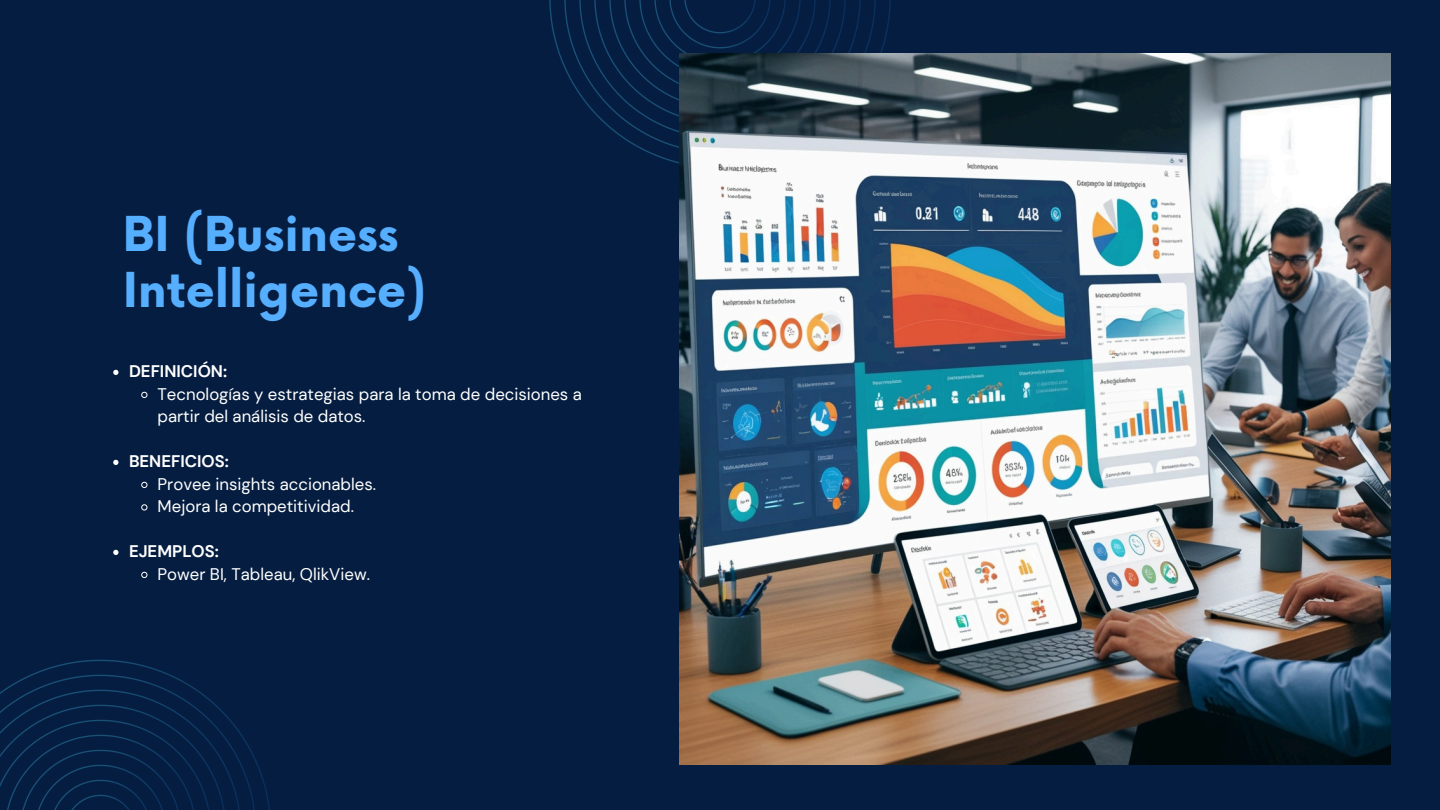
<style>
.page{position:relative;width:1440px;height:810px;background:#051d40}
.page>*{position:absolute;margin:0;border:0;box-sizing:border-box;transform-origin:0 0}
.t1{font:700 46.9px/55.6px "Now";color:#56aeff}
.t2{font:16.8px/22.5px "DM Sans";color:#fff}
.t3{font:700 16.8px "DM Sans";color:#fff}
</style>
<div class="page">
<svg style="left:549px;top:0;width:341px;height:168px"></svg>
<svg style="left:0;top:660px;width:270px;height:150px"></svg>
<img style="left:680px;top:53px;width:711px;height:711px">
<svg style="left:113px;top:370px;width:5px;height:5px"></svg>
<svg style="left:141px;top:391px;width:7px;height:7px"></svg>
<svg style="left:113px;top:460px;width:5px;height:5px"></svg>
<svg style="left:141px;top:481px;width:7px;height:7px"></svg>
<svg style="left:141px;top:504px;width:7px;height:7px"></svg>
<svg style="left:113px;top:550px;width:5px;height:5px"></svg>
<svg style="left:141px;top:571px;width:7px;height:7px"></svg>
<p class="t1" style="left:123px;top:209px;width:305px">BI (Business<br>Intelligence)</p>
<h1 class="t3" style="left:129px;top:361px;width:100px">DEFINICIÓN:</h1>
<p class="t2" style="left:158px;top:383px;width:426px">Tecnologías y estrategias para la toma de decisiones a partir del análisis de datos.</p>
<p class="t3" style="left:129px;top:451px;width:101px">BENEFICIOS:</p>
<p class="t2" style="left:158px;top:473px;width:220px">Provee insights accionables.</p>
<p class="t2" style="left:158px;top:495px;width:198px">Mejora la competitividad.</p>
<p class="t3" style="left:129px;top:541px;width:91px">EJEMPLOS:</p>
<p class="t2" style="left:158px;top:563px;width:214px">Power BI, Tableau, QlikView.</p>
</div>
